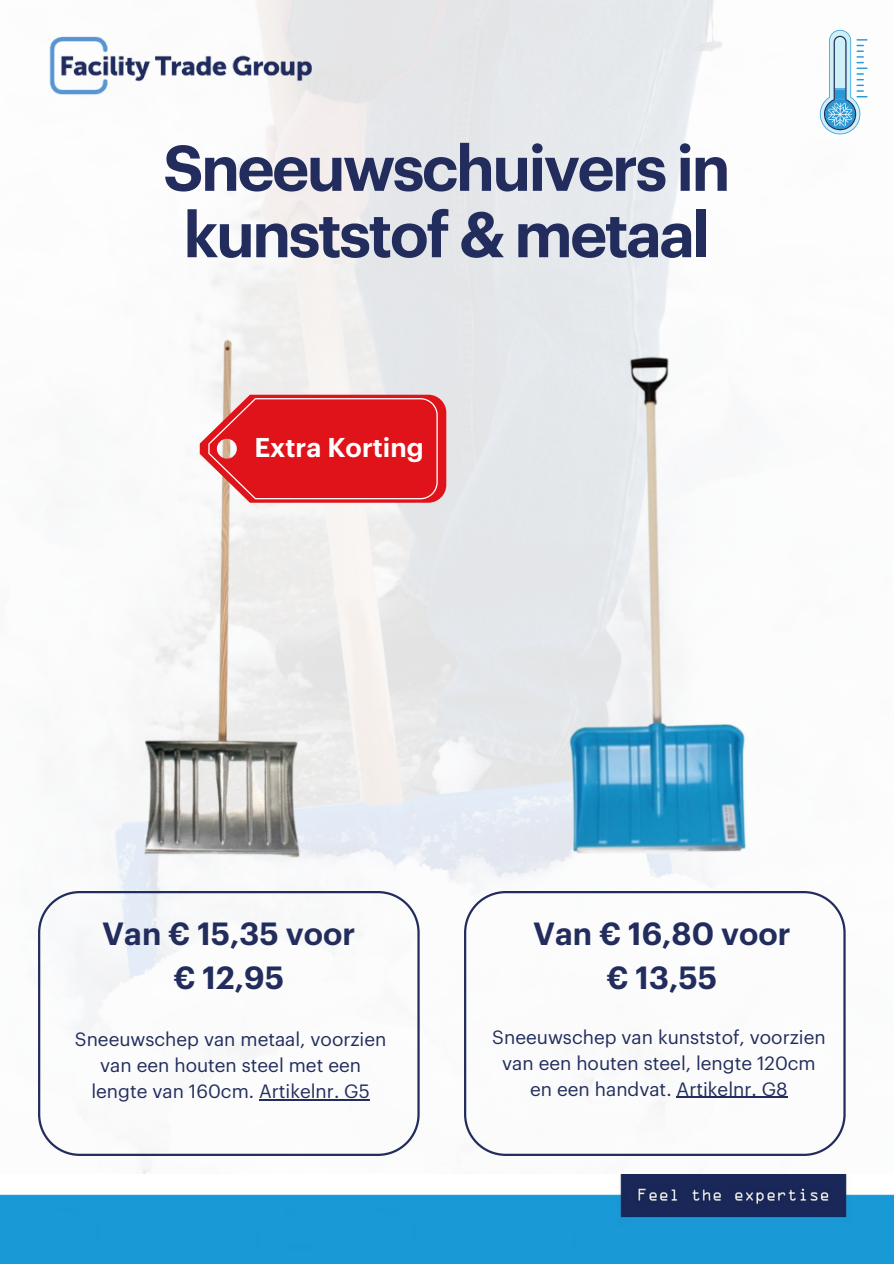
<style>
.page{position:relative;width:894px;height:1264px;background:#fff}
.page>*{position:absolute;margin:0;border:0;box-sizing:border-box;transform-origin:0 0}
.t1{font:600 63.15px/66.3px "Graphik";letter-spacing:-.04em;color:#222d5d;text-align:center}
.t2{font:600 31.35px/43.8px "Graphik";color:#222d5d;text-align:center}
.t3{font:600 26.55px "Graphik";color:#fff}
.t4{font:18.9px/25.8px "Graphik";color:#222d5d;text-align:center}
</style>
<div class="page">
<img style="left:71px;top:0;width:797px;height:1174px">
<img style="left:0;top:1174px;width:893px;height:89px">
<img style="left:49px;top:30px;width:276px;height:84px">
<svg style="left:38px;top:891px;width:381px;height:264px"></svg>
<svg style="left:464px;top:891px;width:381px;height:264px"></svg>
<img style="left:125px;top:307px;width:207px;height:552px">
<img style="left:560px;top:346px;width:203px;height:513px">
<svg style="left:200px;top:395px;width:246px;height:107px;background:#e23137"></svg>
<hr style="left:259px;top:1099px;width:111px;height:1px;background:#222d5d">
<hr style="left:676px;top:1096px;width:111px;height:1px;background:#222d5d">
<svg style="left:819px;top:30px;width:47px;height:104px"></svg>
<h3 class="t1" style="left:163px;top:137px;width:568px">Sneeuwschuivers in kunststof &amp; metaal</h3>
<p class="t3" style="left:254px;top:435px;width:171px">Extra Korting</p>
<p class="t2" style="left:102px;top:912px;width:254px">Van € 15,35 voor € 12,95</p>
<h2 class="t4" style="left:75px;top:1027px;width:313px">Sneeuwschep van metaal, voorzien van een houten steel met een lengte van 160cm. Artikelnr. G5</h2>
<p class="t2" style="left:533px;top:912px;width:259px">Van € 16,80 voor € 13,55</p>
<h2 class="t4" style="left:492px;top:1025px;width:335px">Sneeuwschep van kunststof, voorzien van een houten steel, lengte 120cm en een handvat. Artikelnr. G8</h2>
</div>
